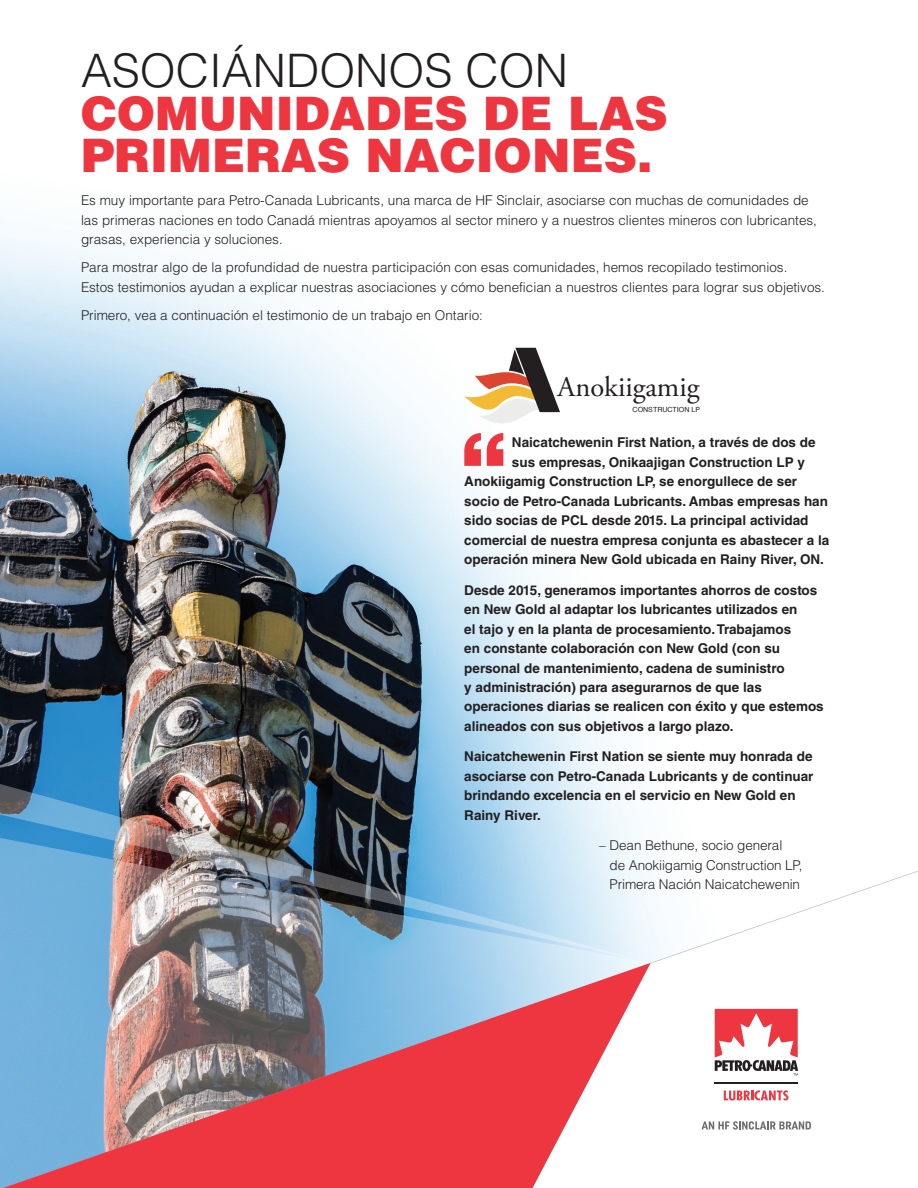
<style>
.page{position:relative;width:918px;height:1188px;background:#fff}
.page>*{position:absolute;margin:0;border:0;box-sizing:border-box;transform-origin:0 0}
.t1{font:900 46.2px/42.5px "Helvetica LT Std";color:#ee3640}
.t2{font:300 46.2px "Helvetica LT Std";color:#231f20}
.t3{font:28.5px "Adobe Garamond Pro";color:#231f20}
.t4{font:700 13.5px/19.5px "Helvetica LT Std";color:#231f20}
.t5{font:300 13.5px/19.5px "Helvetica LT Std";color:#231f20}
.t6{font:7.05px "Helvetica";color:#231f20}
</style>
<div class="page">
<img style="left:0;top:223px;width:625px;height:557px">
<svg style="left:650px;top:871px;width:268px;height:93px"></svg>
<svg style="left:0;top:963px;width:650px;height:225px;background:#bd7e8c"></svg>
<img style="left:0;top:780px;width:650px;height:183px">
<svg style="left:715px;top:1009px;width:83px;height:67px"></svg>
<hr style="left:715px;top:1082px;width:83px;height:1px;background:#231f20">
<svg style="left:724px;top:1090px;width:65px;height:10px"></svg>
<svg style="left:702px;top:1121px;width:109px;height:9px"></svg>
<svg style="left:464px;top:433px;width:39px;height:33px"></svg>
<svg style="left:464px;top:348px;width:96px;height:76px"></svg>
<h1 class="t2" style="left:81px;top:42px;width:488px">ASOCIÁNDONOS CON</h1>
<h1 class="t1" style="left:81px;top:91px;width:588px">COMUNIDADES DE LAS<br>PRIMERAS NACIONES.</h1>
<p class="t5" style="left:81px;top:191px;width:738px">Es muy importante para Petro-Canada Lubricants, una marca de HF Sinclair, asociarse con muchas de comunidades de las primeras naciones en todo Canadá mientras apoyamos al sector minero y a nuestros clientes mineros con lubricantes, grasas, experiencia y soluciones.</p>
<p class="t5" style="left:81px;top:258px;width:746px">Para mostrar algo de la profundidad de nuestra participación con esas comunidades, hemos recopilado testimonios.<br>Estos testimonios ayudan a explicar nuestras asociaciones y cómo benefician a nuestros clientes para lograr sus objetivos.</p>
<p class="t5" style="left:81px;top:305px;width:403px">Primero, vea a continuación el testimonio de un trabajo en Ontario:</p>
<h2 class="t3" style="left:558px;top:369px;width:143px">Anokiigamig</h2>
<p class="t6" style="left:633px;top:404px;width:69px">CONSTRUCTION LP</p>
<p class="t4" style="left:512px;top:433px;width:305px">Naicatchewenin First Nation, a través de dos de</p>
<p class="t4" style="left:512px;top:452px;width:295px">sus empresas, Onikaajigan Construction LP y</p>
<p class="t4" style="left:464px;top:472px;width:334px">Anokiigamig Construction LP, se enorgullece de ser</p>
<p class="t4" style="left:464px;top:491px;width:365px">socio de Petro-Canada Lubricants. Ambas empresas han</p>
<p class="t4" style="left:464px;top:511px;width:346px">sido socias de PCL desde 2015. La principal actividad</p>
<p class="t4" style="left:464px;top:530px;width:367px">comercial de nuestra empresa conjunta es abastecer a la</p>
<p class="t4" style="left:464px;top:550px;width:361px">operación minera New Gold ubicada en Rainy River, ON.</p>
<p class="t4" style="left:464px;top:580px;width:361px">Desde 2015, generamos importantes ahorros de costos en New Gold al adaptar los lubricantes utilizados en<br>el tajo y en la planta de procesamiento. Trabajamos<br>en constante colaboración con New Gold (con su personal de mantenimiento, cadena de suministro<br>y administración) para asegurarnos de que las operaciones diarias se realicen con éxito y que estemos alineados con sus objetivos a largo plazo.</p>
<p class="t4" style="left:464px;top:747px;width:351px">Naicatchewenin First Nation se siente muy honrada de asociarse con Petro-Canada Lubricants y de continuar brindando excelencia en el servicio en New Gold en Rainy River.</p>
<p class="t5" style="left:610px;top:835px;width:195px;text-indent:-10px">– Dean Bethune, socio general<br>de Anokiigamig Construction LP,<br>Primera Nación Naicatchewenin</p>
</div>
